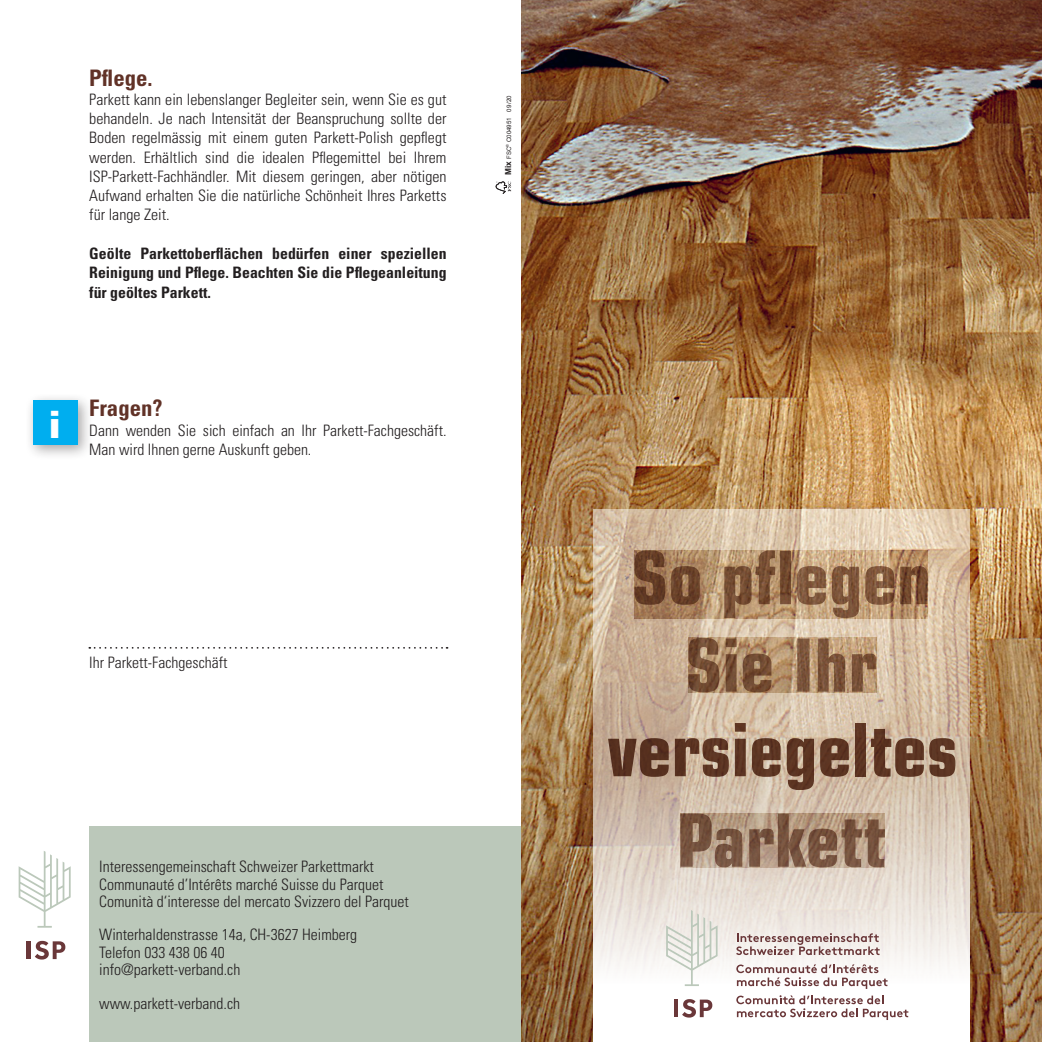
<style>
.page{position:relative;width:1042px;height:1042px;background:#fff}
.page>*{position:absolute;margin:0;border:0;box-sizing:border-box;transform-origin:0 0}
.t1{font:700 condensed 73.5px "Eurostile";color:#714836}
.t2{font:900 37.62px "Univers";color:#fff}
.t3{font:700 condensed 22.75px "Univers";color:#613227}
.t4{font:300 condensed 15.75px/19.2px "Univers";color:#231f20}
.t5{font:700 condensed 15.75px/19.2px "Univers";color:#231f20;text-align:justify}
.t6{font:6.12px "Arial";color:#231f20}
.s1{font-weight:700;font-size:8.4px}
</style>
<div class="page">
<img style="left:521px;top:0;width:521px;height:1042px">
<div style="left:25px;top:392px;width:68px;height:68px;background:#231f20;opacity:.4"></div>
<div style="left:33px;top:400px;width:45px;height:45px;background:#00aeef"></div>
<svg style="left:89px;top:647px;width:358px;height:2px"></svg>
<svg style="left:496px;top:181px;width:15px;height:13px"></svg>
<svg style="left:593px;top:509px;width:377px;height:533px"></svg>
<hr style="left:674px;top:999px;width:4px;height:18px;background:#6a3739">
<svg style="left:682px;top:999px;width:30px;height:18px"></svg>
<svg style="left:666px;top:910px;width:51px;height:76px"></svg>
<svg style="left:736px;top:933px;width:143px;height:22px;background:#ccbab7"></svg>
<svg style="left:736px;top:995px;width:172px;height:25px"></svg>
<svg style="left:736px;top:964px;width:151px;height:25px"></svg>
<svg style="left:680px;top:813px;width:205px;height:54px;background:#967761"></svg>
<svg style="left:688px;top:638px;width:188px;height:54px;background:#997556"></svg>
<svg style="left:634px;top:550px;width:293px;height:68px;background:#9e7858"></svg>
<div style="left:89px;top:827px;width:432px;height:215px;background:#bbc8ba"></div>
<hr style="left:27px;top:941px;width:4px;height:18px;background:#6a3739">
<svg style="left:35px;top:941px;width:30px;height:18px"></svg>
<svg style="left:19px;top:851px;width:52px;height:76px"></svg>
<h3 class="t3" style="left:89px;top:64px;width:65px">Pflege.</h3>
<p class="t4" style="left:89px;top:90px;width:359px;text-align:justify">Parkett kann ein lebenslanger Begleiter sein, wenn Sie es gut behandeln. Je nach Intensität der Beanspruchung sollte der Boden regelmässig mit einem guten Parkett-Polish gepflegt werden. Erhältlich sind die idealen Pflegemittel bei Ihrem ISP-Parkett-Fachhändler. Mit diesem geringen, aber nötigen Aufwand erhalten Sie die natürliche Schönheit Ihres Parketts für lange Zeit.</p>
<p class="t5" style="left:89px;top:243px;width:359px">Geölte Parkettoberflächen bedürfen einer speziellen Reinigung und Pflege. Beachten Sie die Pflegeanleitung für geöltes Parkett.</p>
<h2 class="t2" style="left:48px;top:401px;width:14px">i</h2>
<h3 class="t3" style="left:89px;top:394px;width:75px">Fragen?</h3>
<p class="t4" style="left:89px;top:420px;width:359px">Dann wenden Sie sich einfach an Ihr Parkett-Fachgeschäft.<br>Man wird Ihnen gerne Auskunft geben.</p>
<p class="t6" style="left:505px;top:175px;width:81px;rotate:-90deg"><span class="s1">Mix</span> FSC<sup>®</sup> C004951 09 / 20</p>
<p class="t4" style="left:89px;top:652px;width:140px">Ihr Parkett-Fachgeschäft</p>
<p class="t4" style="left:99px;top:857px;width:311px;line-height:17.5px">Interessengemeinschaft Schweizer Parkettmarkt<br>Communauté d’Intérêts marché Suisse du Parquet<br>Comunità d‘interesse del mercato Svizzero del Parquet</p>
<p class="t4" style="left:99px;top:926px;width:260px;line-height:17.5px">Winterhaldenstrasse 14a, CH-3627 Heimberg<br>Telefon 033 438 06 40 info@parkett-verband.ch</p>
<p class="t4" style="left:99px;top:993px;width:142px">www.parkett-verband.ch</p>
<h1 class="t1" style="left:607px;top:705px;width:352px">versiegeltes</h1>
</div>
